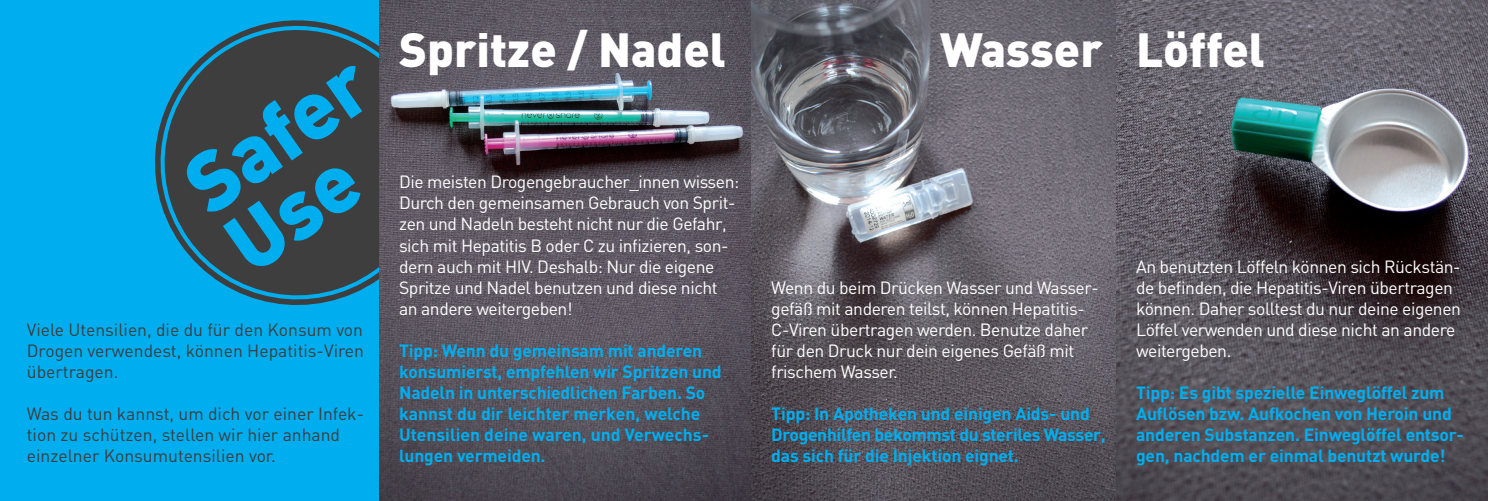
<style>
.page{position:relative;width:1488px;height:501px;background:#fff}
.page>*{position:absolute;margin:0;border:0;box-sizing:border-box;transform-origin:0 0}
.t1{font:900 47.25px "DIN";color:#fff}
.t2{font:17.5px/21px "DIN";letter-spacing:-.025em;color:#fff}
.t3{font:700 17.5px/21px "DIN";letter-spacing:-.01em;color:#00aeef}
.t4{font:17.5px/21px "DIN";color:#3e3e3f;text-align:justify}
</style>
<div class="page">
<div style="left:0;top:0;width:379px;height:500px;background:#00aeef"></div>
<img style="left:379px;top:0;width:1108px;height:500px">
<svg style="left:155px;top:20px;width:224px;height:285px;fill:#3e3e3f"></svg>
<p class="t1" style="left:399px;top:18px;width:328px">Spritze / Nadel</p>
<p class="t1" style="left:940px;top:18px;width:164px">Wasser</p>
<p class="t1" style="left:1136px;top:18px;width:130px">Löffel</p>
<p class="t4" style="left:27px;top:318px;width:338px">Viele Utensilien, die du für den Konsum von Drogen verwendest, können Hepatitis-Viren übertragen.</p>
<p class="t4" style="left:27px;top:402px;width:339px;text-align:left">Was du tun kannst, um dich vor einer Infek&shy;tion zu schützen, stellen wir hier anhand einzelner Konsumutensilien vor.</p>
<p class="t2" style="left:399px;top:171px;width:342px">Die meisten Drogengebraucher_innen wissen:<br>Durch den gemeinsamen Gebrauch von Sprit&shy;zen und Nadeln besteht nicht nur die Gefahr, sich mit Hepatitis B oder C zu infizieren, son&shy;dern auch mit HIV. Deshalb: Nur die eigene Spritze und Nadel benutzen und diese nicht</p>
<p class="t2" style="left:399px;top:297px;width:175px">an andere weitergeben!</p>
<p class="t3" style="left:399px;top:338px;width:324px">Tipp: Wenn du gemeinsam mit anderen konsumierst, empfehlen wir Spritzen und Nadeln in unterschiedlichen Farben. So kannst du dir leichter merken, welche Utensilien deine waren, und Verwechs&shy;lungen vermeiden.</p>
<p class="t2" style="left:771px;top:276px;width:329px">Wenn du beim Drücken Wasser und Wasser&shy;gefäß mit anderen teilst, können Hepatitis-C-Viren übertragen werden. Benutze daher für den Druck nur dein eigenes Gefäß mit frischem Wasser.</p>
<p class="t3" style="left:771px;top:401px;width:336px">Tipp: In Apotheken und einigen Aids- und<br>Drogenhilfen bekommst du steriles Wasser, das sich für die Injektion eignet.</p>
<p class="t2" style="left:1136px;top:255px;width:326px">An benutzten Löffeln können sich Rückstän&shy;de befinden, die Hepatitis-Viren übertragen können. Daher solltest du nur deine eigenen Löffel verwenden und diese nicht an andere weitergeben.</p>
<p class="t3" style="left:1136px;top:380px;width:329px">Tipp: Es gibt spezielle Einweglöffel zum Auflösen bzw. Aufkochen von Heroin und anderen Substanzen. Einweglöffel entsor&shy;gen, nachdem er einmal benutzt wurde!</p>
</div>
